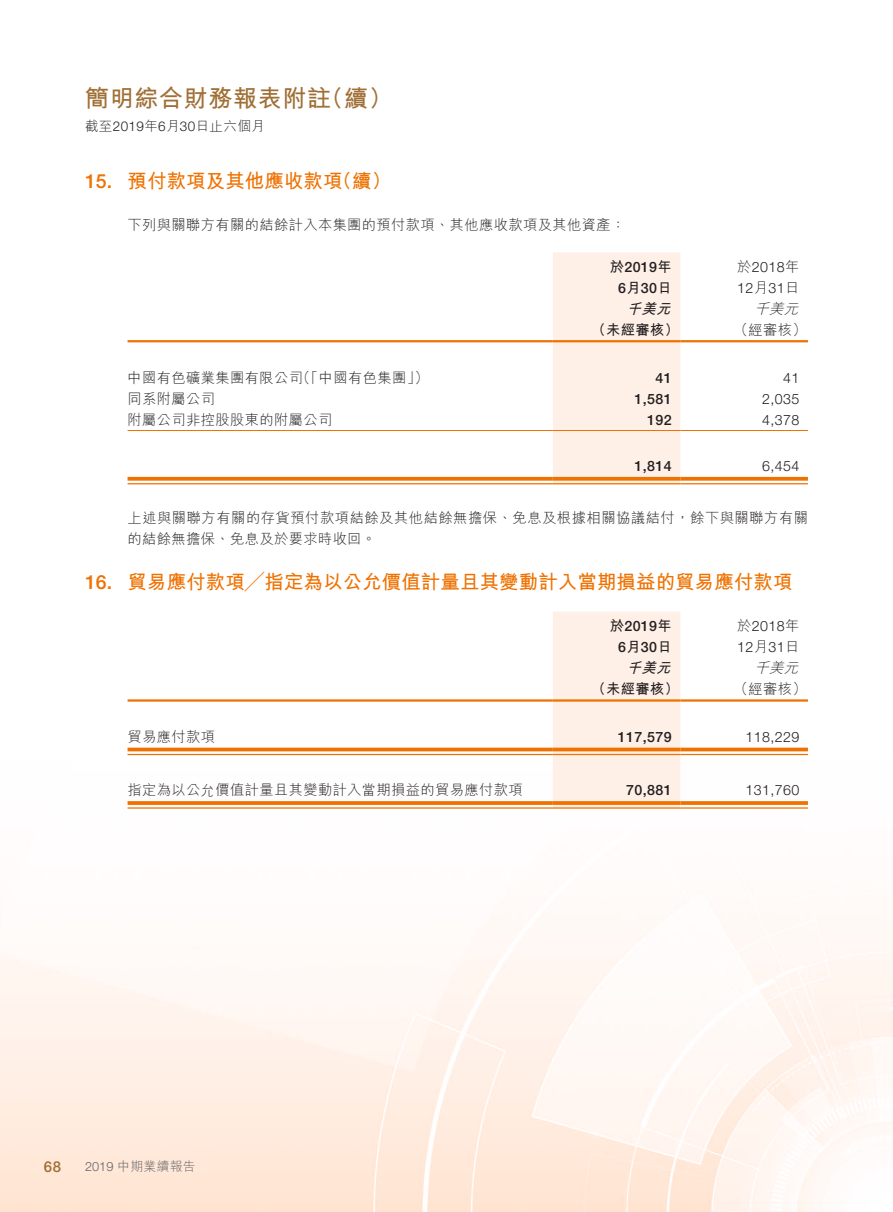
<style>
.page{position:relative;width:893px;height:1212px;background:#fff}
.page>*{position:absolute;margin:0;border:0;box-sizing:border-box;transform-origin:0 0}
.t1{font:700 24px "M Hei HK";letter-spacing:.03em;color:#9f6f35}
.t2{font:700 19.5px "M Hei HK";letter-spacing:.005em;color:#ef7100}
.t3{font:500 15px "Helvetica Neue LT Std";color:#9f6f35}
.t4{font:300 14.25px/21px "M Hei HK";letter-spacing:.03em;color:#231f20}
.t5{font:300 14.25px/21px "Helvetica Neue LT Std";letter-spacing:.03em;color:#231f20}
.t6{font:500 14.25px/21px "Helvetica Neue LT Std";letter-spacing:.03em;color:#231f20;text-align:center}
.t7{font:700 14.25px "M Hei HK";letter-spacing:.03em;color:#231f20}
.t8{font:italic 700 14.25px "M Hei HK";color:#231f20}
.t9{font:italic 300 14.25px "M Hei HK";color:#231f20}
.t10{font:300 13.5px "M Hei HK";letter-spacing:.03em;color:#231f20}
.t11{font:300 12.75px "M Hei HK";letter-spacing:.03em;color:#636366}
.s1{font-family:"Helvetica Neue LT Std"}
.s2{font-family:"Helvetica Neue LT Std";font-weight:500}
.s3{font-family:"M Hei HK";font-weight:700}
.s4{font-family:"M Hei HK"}
</style>
<div class="page">
<img style="left:0;top:340px;width:893px;height:872px">
<div style="left:553px;top:252px;width:127px;height:231px;background:#fff0e7"></div>
<hr style="left:128px;top:340px;width:425px;height:2px;background:#ef7100">
<hr style="left:553px;top:340px;width:127px;height:2px;background:#ef7100">
<hr style="left:680px;top:340px;width:128px;height:2px;background:#ef7100">
<hr style="left:128px;top:430px;width:425px;height:1px;background:#ef7100">
<hr style="left:553px;top:430px;width:127px;height:1px;background:#ef7100">
<hr style="left:680px;top:430px;width:128px;height:1px;background:#ef7100">
<svg style="left:128px;top:477px;width:425px;height:4px;background:#f07d16"></svg>
<hr style="left:128px;top:483px;width:425px;height:1px;background:#ef7100">
<svg style="left:553px;top:477px;width:127px;height:4px"></svg>
<hr style="left:553px;top:483px;width:127px;height:1px;background:#ef7100">
<svg style="left:680px;top:477px;width:128px;height:4px"></svg>
<hr style="left:680px;top:483px;width:128px;height:1px;background:#ef7100">
<div style="left:553px;top:612px;width:127px;height:195px;background:#fff0e7"></div>
<hr style="left:128px;top:699px;width:425px;height:3px;background:#ef7100">
<hr style="left:553px;top:699px;width:127px;height:3px;background:#ef7100">
<hr style="left:680px;top:699px;width:128px;height:3px;background:#ef7100">
<hr style="left:128px;top:748px;width:425px;height:3px;background:#ef7100">
<hr style="left:128px;top:754px;width:425px;height:1px;background:#ef7100">
<hr style="left:553px;top:748px;width:127px;height:3px;background:#ef7100">
<hr style="left:553px;top:754px;width:127px;height:1px;background:#ef7100">
<hr style="left:680px;top:748px;width:128px;height:3px;background:#ef7100">
<hr style="left:680px;top:754px;width:128px;height:1px;background:#ef7100">
<svg style="left:128px;top:801px;width:425px;height:4px;background:#ef790f"></svg>
<hr style="left:128px;top:807px;width:425px;height:2px;background:#ef7100">
<svg style="left:553px;top:801px;width:127px;height:4px"></svg>
<hr style="left:553px;top:807px;width:127px;height:2px;background:#ef7100">
<svg style="left:680px;top:801px;width:128px;height:4px"></svg>
<hr style="left:680px;top:807px;width:128px;height:2px;background:#ef7100">
<h1 class="t1" style="left:85px;top:80px;width:309px">簡明綜合財務報表附註（續）</h1>
<p class="t10" style="left:85px;top:119px;width:181px">截至<span class="s1">2019</span>年<span class="s1">6</span>月<span class="s1">30</span>日止六個月</p>
<h2 class="t2" style="left:85px;top:166px;width:308px"><span class="s2">15.</span> 預付款項及其他應收款項（續）</h2>
<p class="t4" style="left:128px;top:214px;width:499px">下列與關聯方有關的結餘計入本集團的預付款項、其他應收款項及其他資產：</p>
<p class="t6" style="left:610px;top:256px;width:64px"><span class="s3">於</span>2019<span class="s3">年<br></span>6<span class="s3">月</span>30<span class="s3">日</span></p>
<p class="t5" style="left:737px;top:256px;width:64px"><span class="s4">於</span>2018<span class="s4">年<br></span>12<span class="s4">月</span>31<span class="s4">日</span></p>
<p class="t8" style="left:627px;top:298px;width:50px">千美元</p>
<p class="t9" style="left:754px;top:301px;width:49px">千美元</p>
<p class="t7" style="left:592px;top:319px;width:89px">（未經審核）</p>
<p class="t4" style="left:734px;top:319px;width:74px">（經審核）</p>
<p class="t4" style="left:128px;top:367px;width:303px">中國有色礦業集團有限公司（「中國有色集團」）</p>
<p class="t6" style="left:656px;top:367px;width:18px">41</p>
<p class="t5" style="left:783px;top:367px;width:18px">41</p>
<p class="t4" style="left:128px;top:388px;width:89px">同系附屬公司</p>
<p class="t6" style="left:635px;top:388px;width:39px">1,581</p>
<p class="t5" style="left:762px;top:388px;width:39px">2,035</p>
<p class="t4" style="left:128px;top:409px;width:206px">附屬公司非控股股東的附屬公司</p>
<p class="t6" style="left:647px;top:409px;width:26px">192</p>
<p class="t5" style="left:762px;top:409px;width:39px">4,378</p>
<p class="t6" style="left:635px;top:455px;width:39px">1,814</p>
<p class="t5" style="left:762px;top:455px;width:39px">6,454</p>
<p class="t4" style="left:128px;top:507px;width:682px">上述與關聯方有關的存貨預付款項結餘及其他結餘無擔保、免息及根據相關協議結付，餘下與關聯方有關的結餘無擔保、免息及於要求時收回。</p>
<h2 class="t2" style="left:85px;top:567px;width:709px"><span class="s2">16.</span> 貿易應付款項╱指定為以公允價值計量且其變動計入當期損益的貿易應付款項</h2>
<p class="t6" style="left:610px;top:615px;width:64px"><span class="s3">於</span>2019<span class="s3">年<br></span>6<span class="s3">月</span>30<span class="s3">日</span></p>
<p class="t5" style="left:737px;top:615px;width:64px"><span class="s4">於</span>2018<span class="s4">年<br></span>12<span class="s4">月</span>31<span class="s4">日</span></p>
<p class="t8" style="left:627px;top:657px;width:50px">千美元</p>
<p class="t9" style="left:754px;top:660px;width:49px">千美元</p>
<p class="t7" style="left:592px;top:678px;width:89px">（未經審核）</p>
<p class="t4" style="left:734px;top:678px;width:74px">（經審核）</p>
<p class="t4" style="left:128px;top:726px;width:89px">貿易應付款項</p>
<p class="t6" style="left:618px;top:726px;width:55px">117,579</p>
<p class="t5" style="left:745px;top:726px;width:55px">118,229</p>
<p class="t4" style="left:128px;top:779px;width:397px">指定為以公允價值計量且其變動計入當期損益的貿易應付款項</p>
<p class="t6" style="left:626px;top:780px;width:47px">70,881</p>
<p class="t5" style="left:745px;top:779px;width:55px">131,760</p>
<p class="t3" style="left:44px;top:1158px;width:19px">68</p>
<p class="t11" style="left:85px;top:1160px;width:112px"><span class="s1">2019</span> 中期業續報告</p>
</div>
